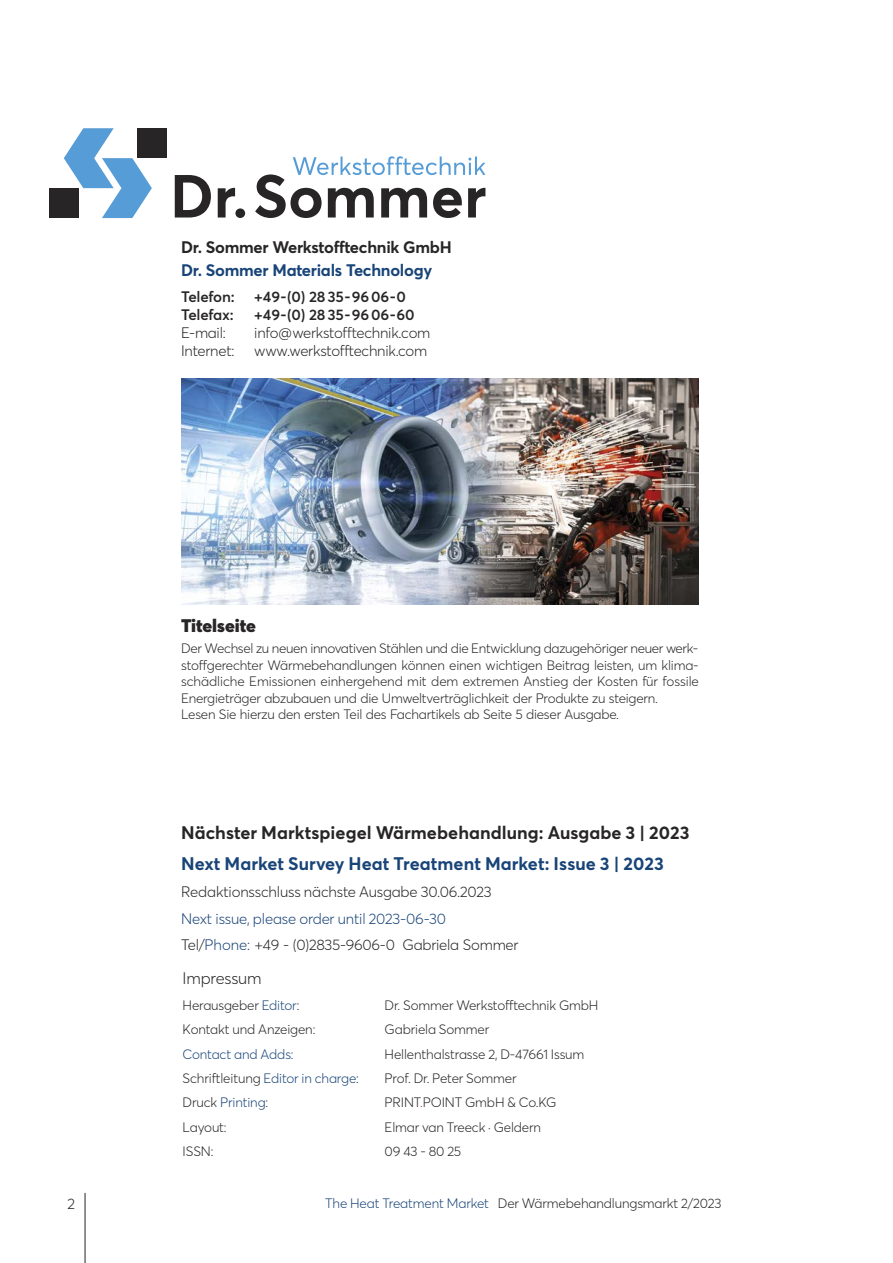
<style>
.page{position:relative;width:893px;height:1263px;background:#fff}
.page>*{position:absolute;margin:0;border:0;box-sizing:border-box;transform-origin:0 0}
.t1{font:700 18px "Averta PE";letter-spacing:.005em;color:#272526}
.t2{font:700 18px "Averta PE";letter-spacing:.005em;color:#184478}
.t3{font:900 18px "Averta PE";color:#272526}
.t4{font:700 16.5px "Averta PE";letter-spacing:-.015em;color:#272526}
.t5{font:700 16.5px "Averta PE";letter-spacing:-.015em;color:#184478}
.t6{font:300 16.5px "Averta PE";letter-spacing:-.01em;color:#272526}
.t7{font:300 15px "Averta PE";letter-spacing:-.015em;color:#272526}
.t8{font:300 15px/26.7px "Averta PE";letter-spacing:-.01em;color:#184478}
.t9{font:600 15px "Averta PE";letter-spacing:-.015em;color:#272526}
.t10{font:300 13.5px/16.5px "Averta PE";letter-spacing:-.015em;color:#272526}
.t11{font:300 13.5px "Averta PE";letter-spacing:-.01em;color:#184478}
.s1{color:#272526}
.s2{color:#184478}
.s3{color:#cc262a}
</style>
<div class="page">
<hr style="left:85px;top:1193px;width:1px;height:70px;background:#272526">
<svg style="left:64px;top:128px;width:88px;height:90px"></svg>
<svg style="left:175px;top:175px;width:36px;height:42px"></svg>
<svg style="left:218px;top:188px;width:27px;height:30px"></svg>
<svg style="left:255px;top:156px;width:230px;height:62px"></svg>
<div style="left:137px;top:128px;width:30px;height:30px;background:#272526"></div>
<div style="left:49px;top:188px;width:30px;height:30px;background:#272526"></div>
<img style="left:181px;top:379px;width:518px;height:225px">
<p class="t4" style="left:181px;top:241px;width:272px">Dr. Sommer Werkstofftechnik GmbH</p>
<p class="t5" style="left:181px;top:263px;width:253px">Dr. Sommer Materials Technology</p>
<p class="t9" style="left:181px;top:291px;width:55px">Telefon:</p>
<p class="t9" style="left:254px;top:291px;width:153px">+49-(0) 28 35-96 06-0</p>
<p class="t9" style="left:181px;top:309px;width:54px">Telefax:</p>
<p class="t9" style="left:254px;top:309px;width:162px">+49-(0) 28 35-96 06-60</p>
<p class="t7" style="left:181px;top:327px;width:46px">E-mail:</p>
<p class="t7" style="left:254px;top:327px;width:178px">info@werkstofftechnik.com</p>
<p class="t7" style="left:181px;top:345px;width:55px">Internet:</p>
<p class="t7" style="left:254px;top:345px;width:174px">www.werkstofftechnik.com</p>
<h1 class="t3" style="left:181px;top:619px;width:76px">Titelseite</h1>
<p class="t10" style="left:181px;top:641px;width:519px">Der Wechsel zu neuen innovativen Stählen und die Entwicklung dazugehöriger neuer werk&shy;stoffgerechter Wärmebehandlungen können einen wichtigen Beitrag leisten, um klima&shy;schädliche Emissionen einhergehend mit dem extremen Anstieg der Kosten für fossile Energieträger abzubauen und die Umweltverträglichkeit der Produkte zu steigern.<br>Lesen Sie hierzu den ersten Teil des Fachartikels ab Seite 5 dieser Ausgabe.</p>
<h1 class="t1" style="left:181px;top:826px;width:510px">Nächster Marktspiegel Wärmebehandlung: Ausgabe 3 | 2023</h1>
<h1 class="t2" style="left:181px;top:857px;width:484px">Next Market Survey Heat Treatment Market: Issue 3 | 2023</h1>
<p class="t7" style="left:181px;top:886px;width:312px">Redaktionsschluss nächste Ausgabe 30.06.2023</p>
<p class="t8" style="left:181px;top:906px;width:339px">Next issue, please order until 2023-06-30<br><span class="s1">Tel/</span>Phone: <span class="s1">+49 - (0)2835-9606-0 Gabriela Sommer</span></p>
<p class="t6" style="left:183px;top:972px;width:80px">Impressum</p>
<p class="t10" style="left:183px;top:998px;width:118px">Herausgeber <span class="s2">Editor</span>:</p>
<p class="t10" style="left:385px;top:998px;width:215px">Dr. Sommer Werkstofftechnik GmbH</p>
<p class="t10" style="left:183px;top:1022px;width:134px">Kontakt und Anzeigen:</p>
<p class="t10" style="left:385px;top:1022px;width:106px">Gabriela Sommer</p>
<p class="t11" style="left:183px;top:1049px;width:113px">Contact and Adds:</p>
<p class="t10" style="left:385px;top:1047px;width:201px">Hellenthalstrasse 2, D-47661 Issum</p>
<p class="t10" style="left:183px;top:1071px;width:178px">Schriftleitung <span class="s2">Editor in charge</span>:</p>
<p class="t10" style="left:385px;top:1071px;width:133px">Prof. Dr. Peter Sommer</p>
<p class="t11" style="left:183px;top:1097px;width:87px"><span class="s1">Druck</span> Printing<span class="s1">:</span></p>
<p class="t10" style="left:385px;top:1095px;width:173px">PRINT<span class="s3">.</span>POINT GmbH &amp; Co.KG</p>
<p class="t10" style="left:183px;top:1120px;width:46px">Layout:</p>
<p class="t10" style="left:385px;top:1120px;width:158px">Elmar van Treeck · Geldern</p>
<p class="t10" style="left:183px;top:1144px;width:32px">ISSN:</p>
<p class="t10" style="left:385px;top:1144px;width:78px">09 43 - 80 25</p>
<p class="t7" style="left:68px;top:1198px;width:9px">2</p>
<p class="t10" style="left:325px;top:1196px;width:398px"><span class="s2">The Heat Treatment Market</span> Der Wärmebehandlungsmarkt 2/2023</p>
</div>
